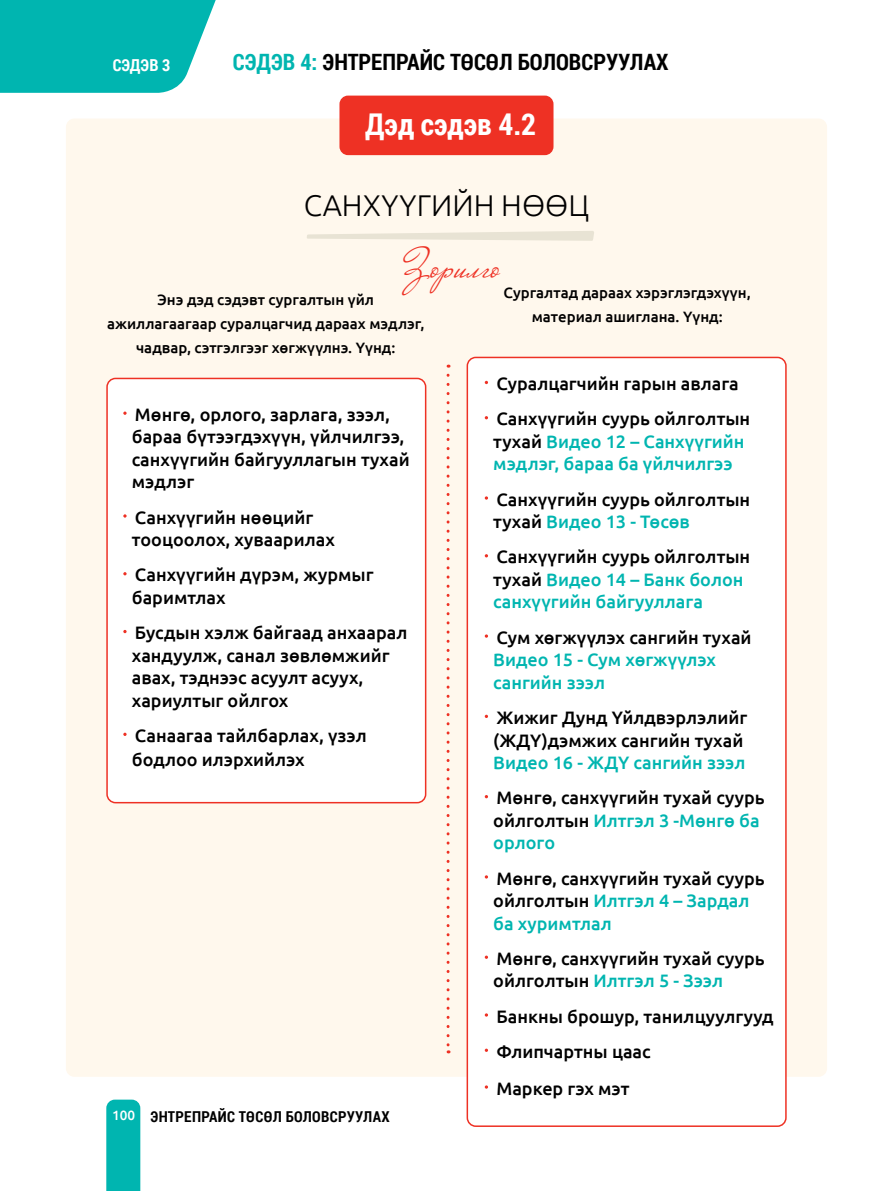
<style>
.page{position:relative;width:893px;height:1191px;background:#fff}
.page>*{position:absolute;margin:0;border:0;box-sizing:border-box;transform-origin:0 0}
.t1{font:42px "Nicolettascript";color:#ee3124}
.t2{font:300 30px "Ubuntu";color:#000}
.t3{font:700 30px "Roboto Condensed";color:#fff}
.t4{font:700 22.5px "Roboto Condensed";color:#000}
.t5{font:500 18px/22.5px "Ubuntu";color:#000}
.t6{font:500 18px/22.5px "Ubuntu";color:#00b5b0}
.t7{font:700 16.5px "Roboto Condensed";color:#fff}
.t8{font:500 15px/24px "Ubuntu";color:#000;text-align:center}
.t9{font:700 15px "Roboto Condensed";letter-spacing:.02em;color:#000}
.s1{color:#00b5b0}
.s2{font-family:"Ubuntu";font-weight:500;font-size:13.5px;color:#fff}
.s3{color:#000}
</style>
<div class="page">
<div style="left:66px;top:118px;width:761px;height:958px;background:#fff8ed;border-radius:9px"></div>
<div style="left:107px;top:378px;width:319px;height:424px;background:#fff;border-radius:9px"></div>
<div style="left:106px;top:378px;width:320px;height:425px;border:2px solid #ee3124;border-radius:9px"></div>
<div style="left:467px;top:357px;width:319px;height:769px;background:#fff;border-radius:9px"></div>
<div style="left:467px;top:357px;width:320px;height:770px;border:2px solid #ee3124;border-radius:9px"></div>
<div style="left:339px;top:96px;width:214px;height:59px;background:#ee3124;border-radius:9px"></div>
<svg style="left:307px;top:231px;width:287px;height:10px"></svg>
<svg style="left:123px;top:411px;width:4px;height:4px"></svg>
<svg style="left:123px;top:572px;width:4px;height:3px"></svg>
<svg style="left:123px;top:630px;width:4px;height:3px"></svg>
<svg style="left:123px;top:732px;width:4px;height:4px"></svg>
<svg style="left:485px;top:955px;width:3px;height:4px"></svg>
<svg style="left:485px;top:1048px;width:3px;height:4px"></svg>
<svg style="left:447px;top:375px;width:3px;height:678px"></svg>
<svg style="left:0;top:0;width:216px;height:93px;background:#17bbb7"></svg>
<div style="left:106px;top:1099px;width:34px;height:92px;background:#00b5b0"></div>
<p class="t7" style="left:113px;top:53px;width:59px">СЭДЭВ 3</p>
<p class="t4" style="left:233px;top:46px;width:437px"><span class="s1">СЭДЭВ 4:</span> ЭНТРЕПРАЙС ТӨСӨЛ БОЛОВСРУУЛАХ</p>
<h2 class="t3" style="left:365px;top:103px;width:172px">Дэд сэдэв 4.2</h2>
<h2 class="t2" style="left:304px;top:187px;width:287px">САНХҮҮГИЙН НӨӨЦ</h2>
<h1 class="t1" style="left:402px;top:241px;width:99px">Зорилго</h1>
<p class="t8" style="left:504px;top:280px;width:249px">Сургалтад дараах хэрэглэгдэхүүн, материал ашиглана. Үүнд:</p>
<p class="t8" style="left:107px;top:287px;width:319px">Энэ дэд сэдэвт сургалтын үйл ажиллагаагаар суралцагчид дараах мэдлэг, чадвар, сэтгэлгээг хөгжүүлнэ. Үүнд:</p>
<p class="t5" style="left:132px;top:402px;width:279px">Мөнгө, орлого, зарлага, зээл, бараа бүтээгдэхүүн, үйлчилгээ, санхүүгийн байгууллагын тухай мэдлэг</p>
<p class="t5" style="left:132px;top:505px;width:205px">Санхүүгийн нөөцийг тооцоолох, хуваарилах</p>
<p class="t5" style="left:132px;top:563px;width:243px">Санхүүгийн дүрэм, журмыг баримтлах</p>
<p class="t5" style="left:132px;top:621px;width:277px">Бусдын хэлж байгаад анхаарал хандуулж, санал зөвлөмжийг авах, тэднээс асуулт асуух, хариултыг ойлгох</p>
<p class="t5" style="left:132px;top:723px;width:236px;line-height:24px">Санаагаа тайлбарлах, үзэл бодлоо илэрхийлэх</p>
<p class="t9" style="left:112px;top:1106px;width:279px"><span class="s2">100</span> ЭНТРЕПРАЙС ТӨСӨЛ БОЛОВСРУУЛАХ</p>
<p class="t5" style="left:496px;top:365px;width:255px;line-height:35.2px">Суралцагчийн гарын авлага<br>Санхүүгийн суурь ойлголтын</p>
<p class="t6" style="left:493px;top:429px;width:253px"><span class="s3">тухай</span> Видео 12 – Санхүүгийн мэдлэг, бараа ба үйлчилгээ</p>
<p class="t5" style="left:493px;top:487px;width:259px">Санхүүгийн суурь ойлголтын тухай <span class="s1">Видео 13 - Төсөв</span></p>
<p class="t6" style="left:493px;top:545px;width:259px"><span class="s3">Санхүүгийн суурь ойлголтын тухай</span> Видео 14 – Банк болон санхүүгийн байгууллага</p>
<p class="t5" style="left:496px;top:625px;width:257px">Сум хөгжүүлэх сангийн тухай</p>
<p class="t6" style="left:493px;top:648px;width:224px">Видео 15 - Сум хөгжүүлэх сангийн зээл</p>
<p class="t5" style="left:493px;top:705px;width:256px">Жижиг Дунд Үйлдвэрлэлийг (ЖДҮ)дэмжих сангийн тухай</p>
<p class="t6" style="left:493px;top:750px;width:254px">Видео 16 - ЖДҮ сангийн зээл</p>
<p class="t5" style="left:493px;top:786px;width:273px">Мөнгө, санхүүгийн тухай суурь ойлголтын <span class="s1">Илтгэл 3 -Мөнгө ба орлого</span></p>
<p class="t5" style="left:493px;top:866px;width:273px">Мөнгө, санхүүгийн тухай суурь ойлголтын <span class="s1">Илтгэл 4 – Зардал ба хуримтлал</span></p>
<p class="t5" style="left:493px;top:946px;width:273px">Мөнгө, санхүүгийн тухай суурь ойлголтын <span class="s1">Илтгэл 5 - Зээл</span></p>
<p class="t5" style="left:496px;top:997px;width:279px;line-height:36px">Банкны брошур, танилцуулгууд<br>Флипчартны цаас<br>Маркер гэх мэт</p>
</div>
